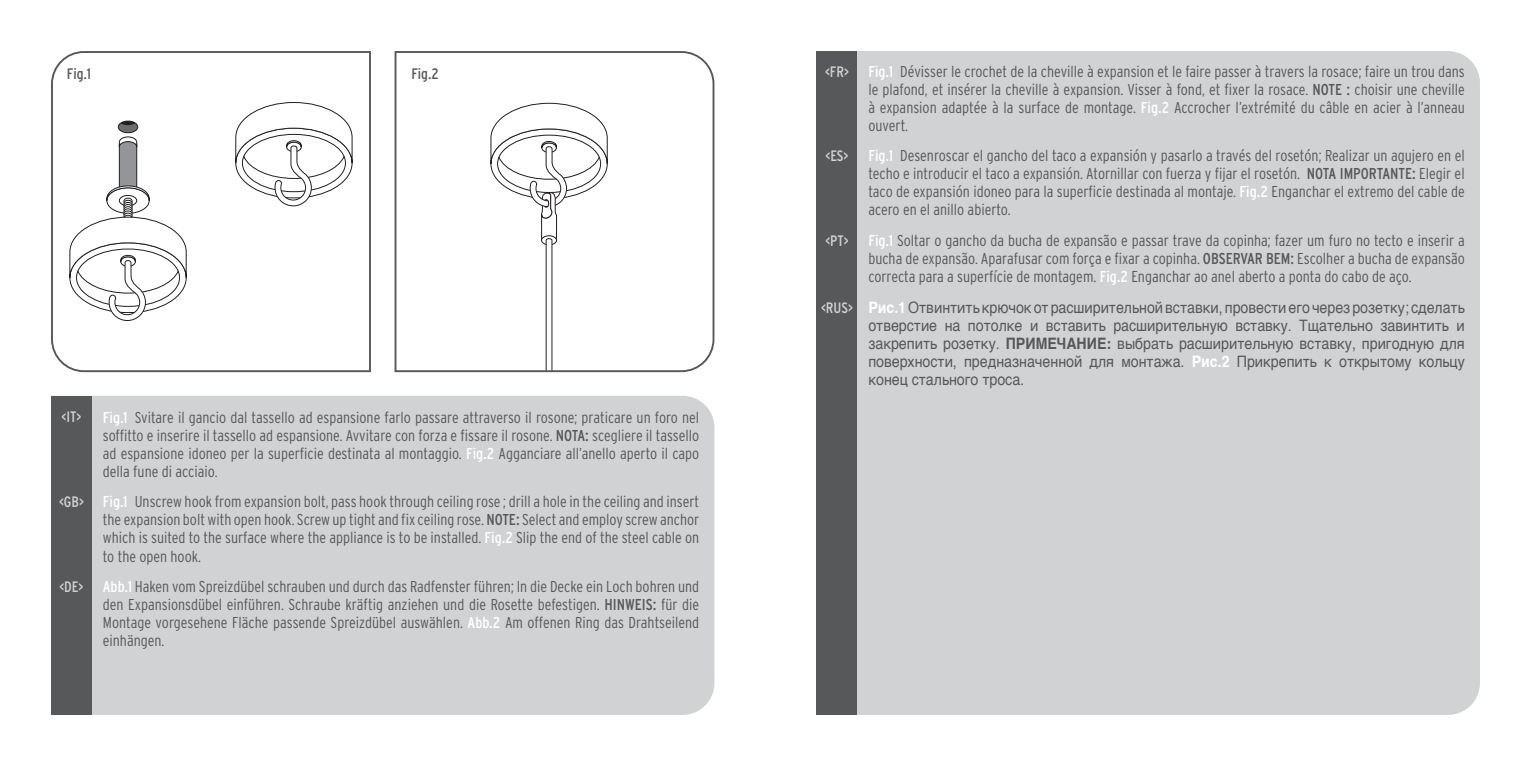
<style>
.page{position:relative;width:1531px;height:766px;background:#fff}
.page>*{position:absolute;margin:0;border:0;box-sizing:border-box;transform-origin:0 0}
.t1{font:300 condensed 15.75px/18px "Interstate";color:#57585a;text-align:justify}
.t2{font:15.75px/18px "Helvetica";color:#57585a;text-align:justify;scale:.9 1}
.t3{font:condensed 15.3px "Interstate";color:#57585a}
.t4{font:condensed 15.08px "Interstate";color:#d1d2d4}
.s1{font-weight:400;color:#fff}
.s2{font-weight:400}
.s3{font-weight:700;color:#fff}
.s4{font-weight:700}
</style>
<div class="page">
<div style="left:92px;top:395px;width:622px;height:319px;background:#d1d2d4"></div>
<div style="left:51px;top:395px;width:41px;height:319px;background:#57585a"></div>
<svg style="left:51px;top:51px;width:320px;height:322px"></svg>
<svg style="left:394px;top:51px;width:321px;height:322px"></svg>
<div style="left:857px;top:51px;width:623px;height:663px;background:#d1d2d4"></div>
<div style="left:816px;top:51px;width:41px;height:663px;background:#57585a"></div>
<p class="t3" style="left:67px;top:65px;width:25px">Fig.1</p>
<p class="t3" style="left:411px;top:65px;width:29px">Fig.2</p>
<p class="t1" style="left:868px;top:62px;width:598px"><span class="s1">Fig.1</span> Dévisser le crochet de la cheville à expansion et le faire passer à travers la rosace; faire un trou dans le plafond, et insérer la cheville à expansion. Visser à fond, et fixer la rosace. <span class="s2">NOTE :</span> choisir une cheville à expansion adaptée à la surface de montage. <span class="s1">Fig.2</span> Accrocher l’extrémité du câble en acier à l’anneau ouvert.</p>
<p class="t1" style="left:868px;top:147px;width:598px"><span class="s1">Fig.1</span> Desenroscar el gancho del taco a expansión y pasarlo a través del rosetón; Realizar un agujero en el techo e introducir el taco a expansión. Atornillar con fuerza y fijar el rosetón. <span class="s2">NOTA IMPORTANTE:</span> Elegir el taco de expansión idoneo para la superficie destinada al montaje. <span class="s1">Fig.2</span> Enganchar el extremo del cable de acero en el anillo abierto.</p>
<p class="t1" style="left:868px;top:231px;width:598px"><span class="s1">Fig.1</span> Soltar o gancho da bucha de expansão e passar trave da copinha; fazer um furo no tecto e inserir a bucha de expansão. Aparafusar com força e fixar a copinha. <span class="s2">OBSERVAR BEM:</span> Escolher a bucha de expansão correcta para a superfície de montagem. <span class="s1">Fig.2</span> Enganchar ao anel aberto a ponta do cabo de aço.</p>
<p class="t2" style="left:868px;top:299px;width:664px"><span class="s3">Рис.1</span> Отвинтить крючок от расширительной вставки, провести его через розетку; сделать отверстие на потолке и вставить расширительную вставку. Тщательно завинтить и закрепить розетку. <span class="s4">ПРИМЕЧАНИЕ:</span> выбрать расширительную вставку, пригодную для поверхности, предназначенной для монтажа. <span class="s3">Рис.2</span> Прикрепить к открытому кольцу конец стального троса.</p>
<p class="t4" style="left:825px;top:63px;width:25px">&lt;FR&gt;</p>
<p class="t4" style="left:825px;top:147px;width:25px">&lt;ES&gt;</p>
<p class="t4" style="left:825px;top:232px;width:25px">&lt;PT&gt;</p>
<p class="t4" style="left:821px;top:299px;width:33px">&lt;RUS&gt;</p>
<p class="t4" style="left:62px;top:408px;width:21px">&lt;IT&gt;</p>
<p class="t4" style="left:59px;top:493px;width:26px">&lt;GB&gt;</p>
<p class="t4" style="left:59px;top:578px;width:26px">&lt;DE&gt;</p>
<p class="t1" style="left:103px;top:408px;width:598px"><span class="s1">Fig.1</span> Svitare il gancio dal tassello ad espansione farlo passare attraverso il rosone; praticare un foro nel soffitto e inserire il tassello ad espansione. Avvitare con forza e fissare il rosone. <span class="s2">NOTA:</span> scegliere il tassello ad espansione idoneo per la superficie destinata al montaggio. <span class="s1">Fig.2</span> Agganciare all’anello aperto il capo della fune di acciaio.</p>
<p class="t1" style="left:103px;top:492px;width:598px"><span class="s1">Fig.1</span> Unscrew hook from expansion bolt, pass hook through ceiling rose ; drill a hole in the ceiling and insert the expansion bolt with open hook. Screw up tight and fix ceiling rose. <span class="s2">NOTE:</span> Select and employ screw anchor which is suited to the surface where the appliance is to be installed. <span class="s1">Fig.2</span> Slip the end of the steel cable on to the open hook.</p>
<p class="t1" style="left:103px;top:577px;width:598px"><span class="s1">Abb.1</span> Haken vom Spreizdübel schrauben und durch das Radfenster führen; In die Decke ein Loch bohren und den Expansionsdübel einführen. Schraube kräftig anziehen und die Rosette befestigen. <span class="s2">HINWEIS:</span> für die Montage vorgesehene Fläche passende Spreizdübel auswählen. <span class="s1">Abb.2</span> Am offenen Ring das Drahtseilend einhängen.</p>
</div>
